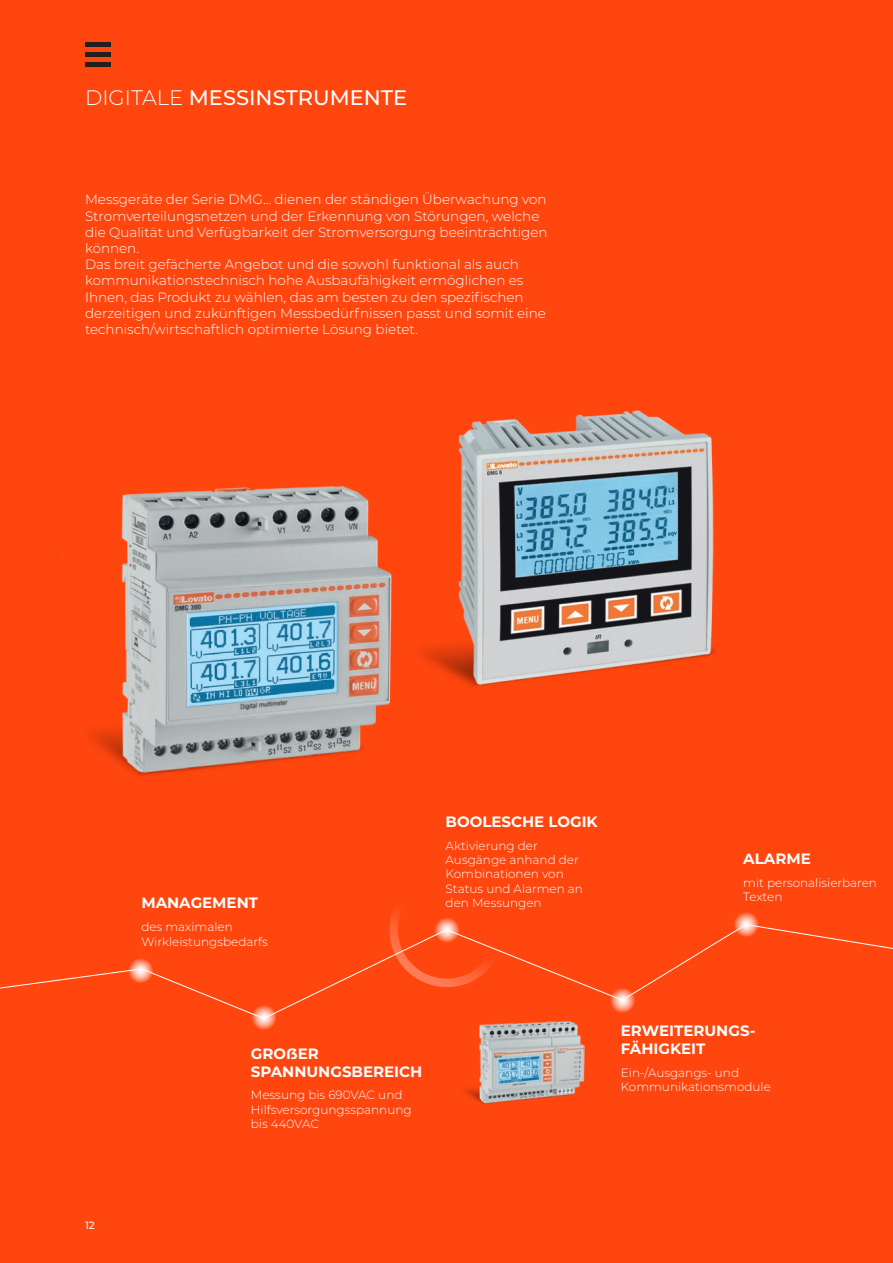
<style>
.page{position:relative;width:893px;height:1263px;background:#ff460f}
.page>*{position:absolute;margin:0;border:0;box-sizing:border-box;transform-origin:0 0}
.t1{font:500 21px "Montserrat";color:#fff}
.t2{font:700 15px/18px "Montserrat";color:#fff}
.t3{font:300 13.5px/16.2px "Montserrat";color:#fff}
.t4{font:300 12px/14.4px "Montserrat";color:#fff}
.t5{font:500 10.5px "Montserrat";color:#fff}
.s1{font-weight:300}
</style>
<div class="page">
<img style="left:89px;top:485px;width:303px;height:291px">
<div style="left:389px;top:872px;width:115px;height:115px;border:9px solid #fff;border-radius:50%"></div>
<svg style="left:0;top:924px;width:893px;height:90px"></svg>
<svg style="left:128px;top:957px;width:25px;height:26px"></svg>
<svg style="left:251px;top:1004px;width:25px;height:26px"></svg>
<svg style="left:434px;top:917px;width:25px;height:25px"></svg>
<svg style="left:609px;top:987px;width:26px;height:26px"></svg>
<svg style="left:733px;top:911px;width:26px;height:26px"></svg>
<img style="left:449px;top:1008px;width:22px;height:89px">
<img style="left:471px;top:1008px;width:130px;height:96px">
<img style="left:420px;top:410px;width:296px;height:277px">
<hr style="left:85px;top:43px;width:26px;height:4px;background:#231f20">
<div style="left:85px;top:52px;width:26px;height:5px;background:#231f20"></div>
<hr style="left:85px;top:62px;width:26px;height:4px;background:#231f20">
<p class="t1" style="left:85px;top:83px;width:324px"><span class="s1">DIGITALE</span> MESSINSTRUMENTE</p>
<p class="t3" style="left:85px;top:191px;width:464px">Messgeräte der Serie DMG... dienen der ständigen Überwachung von Stromverteilungsnetzen und der Erkennung von Störungen, welche die Qualität und Verfügbarkeit der Stromversorgung beeinträchtigen können.</p>
<p class="t3" style="left:85px;top:256px;width:462px">Das breit gefächerte Angebot und die sowohl funktional als auch kommunikationstechnisch hohe Ausbaufähigkeit ermöglichen es Ihnen, das Produkt zu wählen, das am besten zu den spezifischen derzeitigen und zukünftigen Messbedürfnissen passt und somit eine technisch/wirtschaftlich optimierte Lösung bietet.</p>
<p class="t5" style="left:85px;top:1218px;width:11px">12</p>
<p class="t2" style="left:141px;top:893px;width:118px">MANAGEMENT</p>
<p class="t4" style="left:141px;top:919px;width:128px">des maximalen<br>Wirkleistungsbedarfs</p>
<p class="t2" style="left:446px;top:811px;width:154px">BOOLESCHE LOGIK</p>
<p class="t4" style="left:446px;top:838px;width:139px">Aktivierung der<br>Ausgänge anhand der<br>Kombinationen von<br>Status und Alarmen an den Messungen</p>
<p class="t2" style="left:743px;top:849px;width:69px">ALARME</p>
<p class="t4" style="left:743px;top:875px;width:135px">mit personalisierbaren<br>Texten</p>
<p class="t2" style="left:251px;top:1043px;width:173px">GROẞER<br>SPANNUNGSBEREICH</p>
<p class="t4" style="left:251px;top:1087px;width:162px">Messung bis 690VAC und<br>Hilfsversorgungsspannung bis 440VAC</p>
<p class="t2" style="left:621px;top:1020px;width:136px">ERWEITERUNGS-<br>FÄHIGKEIT</p>
<p class="t4" style="left:621px;top:1065px;width:152px">Ein-/Ausgangs- und<br>Kommunikationsmodule</p>
</div>
